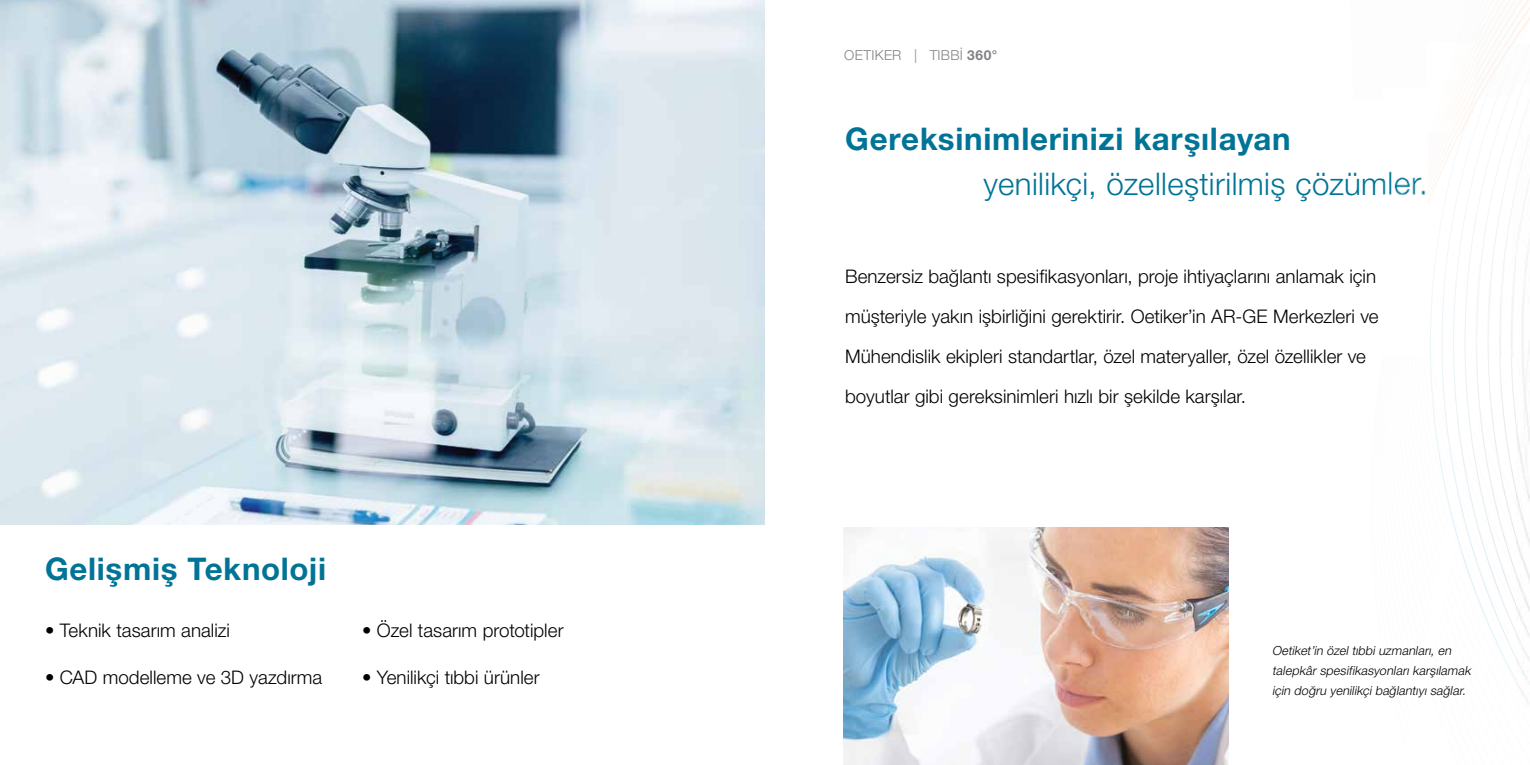
<style>
.page{position:relative;width:1530px;height:765px;background:#fff}
.page>*{position:absolute;margin:0;border:0;box-sizing:border-box;transform-origin:0 0}
.t1{font:700 31.25px "Helvetica Neue LTW1 G";letter-spacing:.02em;color:#007496}
.t2{font:300 31.25px "Helvetica Neue LTW1 G";letter-spacing:.01em;color:#007496}
.t3{font:300 18.75px/40px "Helvetica Neue LTW1 G";color:#000}
.t4{font:300 13.75px "Helvetica Neue LTW1 G";letter-spacing:.02em;color:#808285}
.t5{font:italic 300 12.5px/20px "Helvetica Neue LTW1 G";color:#000}
.s1{font-weight:700}
</style>
<div class="page">
<img style="left:0;top:0;width:765px;height:525px">
<img style="left:1511px;top:356px;width:2px;height:20px">
<img style="left:1512px;top:375px;width:3px;height:29px">
<img style="left:1503px;top:210px;width:9px;height:55px">
<img style="left:1499px;top:356px;width:2px;height:27px">
<img style="left:1500px;top:383px;width:3px;height:21px">
<img style="left:1492px;top:213px;width:8px;height:53px">
<img style="left:1488px;top:356px;width:2px;height:21px">
<img style="left:1489px;top:378px;width:2px;height:26px">
<img style="left:1480px;top:212px;width:9px;height:54px">
<img style="left:1476px;top:356px;width:2px;height:21px">
<img style="left:1477px;top:377px;width:3px;height:27px">
<img style="left:1467px;top:214px;width:10px;height:74px">
<img style="left:1465px;top:307px;width:1px;height:71px">
<img style="left:1466px;top:378px;width:7px;height:65px">
<img style="left:1456px;top:212px;width:11px;height:92px">
<img style="left:1453px;top:303px;width:2px;height:26px">
<img style="left:1458px;top:421px;width:4px;height:30px">
<img style="left:1453px;top:210px;width:3px;height:93px">
<img style="left:1455px;top:451px;width:11px;height:56px">
<img style="left:1453px;top:107px;width:21px;height:91px">
<img style="left:1428px;top:160px;width:15px;height:169px">
<img style="left:1428px;top:160px;width:12px;height:6px">
<img style="left:1447px;top:497px;width:4px;height:13px">
<img style="left:1444px;top:483px;width:4px;height:14px">
<img style="left:1441px;top:470px;width:14px;height:13px">
<img style="left:1430px;top:329px;width:28px;height:141px">
<img style="left:1447px;top:429px;width:3px;height:20px">
<svg style="left:1430px;top:344px;width:1px;height:18px"></svg>
<img style="left:1480px;top:404px;width:36px;height:13px">
<svg style="left:1479px;top:404px;width:2px;height:9px"></svg>
<img style="left:1480px;top:417px;width:37px;height:13px">
<img style="left:1482px;top:430px;width:35px;height:13px">
<img style="left:1483px;top:443px;width:27px;height:13px">
<img style="left:1472px;top:443px;width:3px;height:13px">
<img style="left:1474px;top:456px;width:38px;height:14px">
<img style="left:1466px;top:470px;width:49px;height:13px">
<img style="left:1464px;top:483px;width:53px;height:106px">
<img style="left:1461px;top:496px;width:37px;height:13px">
<img style="left:1502px;top:594px;width:15px;height:17px">
<img style="left:1461px;top:509px;width:38px;height:82px">
<img style="left:1506px;top:611px;width:7px;height:14px">
<img style="left:1456px;top:522px;width:42px;height:69px">
<img style="left:1502px;top:625px;width:15px;height:28px">
<img style="left:1456px;top:536px;width:18px;height:55px">
<img style="left:1475px;top:591px;width:27px;height:62px">
<img style="left:1501px;top:653px;width:16px;height:13px">
<img style="left:1456px;top:549px;width:16px;height:42px">
<img style="left:1475px;top:606px;width:25px;height:47px">
<img style="left:1508px;top:666px;width:8px;height:13px">
<img style="left:1456px;top:562px;width:14px;height:29px">
<img style="left:1486px;top:618px;width:11px;height:35px">
<img style="left:1456px;top:575px;width:11px;height:16px">
<img style="left:1486px;top:631px;width:10px;height:22px">
<img style="left:1456px;top:589px;width:9px;height:2px">
<img style="left:1486px;top:644px;width:6px;height:9px">
<img style="left:1475px;top:615px;width:11px;height:38px">
<img style="left:1475px;top:641px;width:7px;height:12px">
<img style="left:1522px;top:196px;width:4px;height:19px">
<img style="left:1475px;top:84px;width:12px;height:12px">
<svg style="left:1473px;top:85px;width:7px;height:16px"></svg>
<img style="left:1474px;top:6px;width:43px;height:78px">
<img style="left:1474px;top:0;width:42px;height:75px">
<img style="left:1474px;top:0;width:35px;height:67px">
<img style="left:1474px;top:0;width:31px;height:58px">
<img style="left:1474px;top:0;width:25px;height:50px">
<img style="left:1489px;top:0;width:4px;height:43px">
<img style="left:1485px;top:0;width:4px;height:43px">
<img style="left:1481px;top:0;width:4px;height:43px">
<img style="left:1474px;top:0;width:7px;height:43px">
<img style="left:1474px;top:0;width:3px;height:34px">
<img style="left:844px;top:527px;width:384px;height:238px">
<img style="left:1517px;top:268px;width:13px;height:432px">
<img style="left:1383px;top:171px;width:43px;height:25px">
<img style="left:1472px;top:266px;width:46px;height:90px">
<img style="left:1453px;top:83px;width:20px;height:49px">
<img style="left:1517px;top:0;width:13px;height:38px">
<h1 class="t1" style="left:45px;top:550px;width:283px">Gelişmiş Teknoloji</h1>
<p class="t3" style="left:45px;top:610px;width:186px">• Teknik tasarım analizi</p>
<p class="t3" style="left:45px;top:657px;width:279px">• CAD modelleme ve 3D yazdırma</p>
<p class="t3" style="left:362px;top:610px;width:203px">• Özel tasarım prototipler</p>
<p class="t3" style="left:362px;top:657px;width:179px">• Yenilikçi tıbbi ürünler</p>
<p class="t4" style="left:844px;top:47px;width:155px">OETIKER | TIBBİ <span class="s1">360°</span></p>
<h1 class="t1" style="left:845px;top:120px;width:447px">Gereksin imlerinizi karşılayan</h1>
<h1 class="t2" style="left:984px;top:165px;width:445px">yenilikçi, özelleştirilmiş çözümler.</h1>
<p class="t3" style="left:845px;top:257px;width:535px">Benzersiz bağlantı spesifikasyonları, proje ihtiyaçlarını anlamak için müşteriyle yakın işbirliğini gerektirir. Oetiker’in AR-GE Merkezleri ve Mühendislik ekipleri standartlar, özel materyaller, özel özellikler ve boyutlar gibi gereksinimleri hızlı bir şekilde karşılar.</p>
<p class="t5" style="left:1272px;top:641px;width:203px">Oetiket’in özel tıbbi uzmanları, en talepkâr spesifikasyonları karşılamak için doğru yenilikçi bağlantıyı sağlar.</p>
</div>
